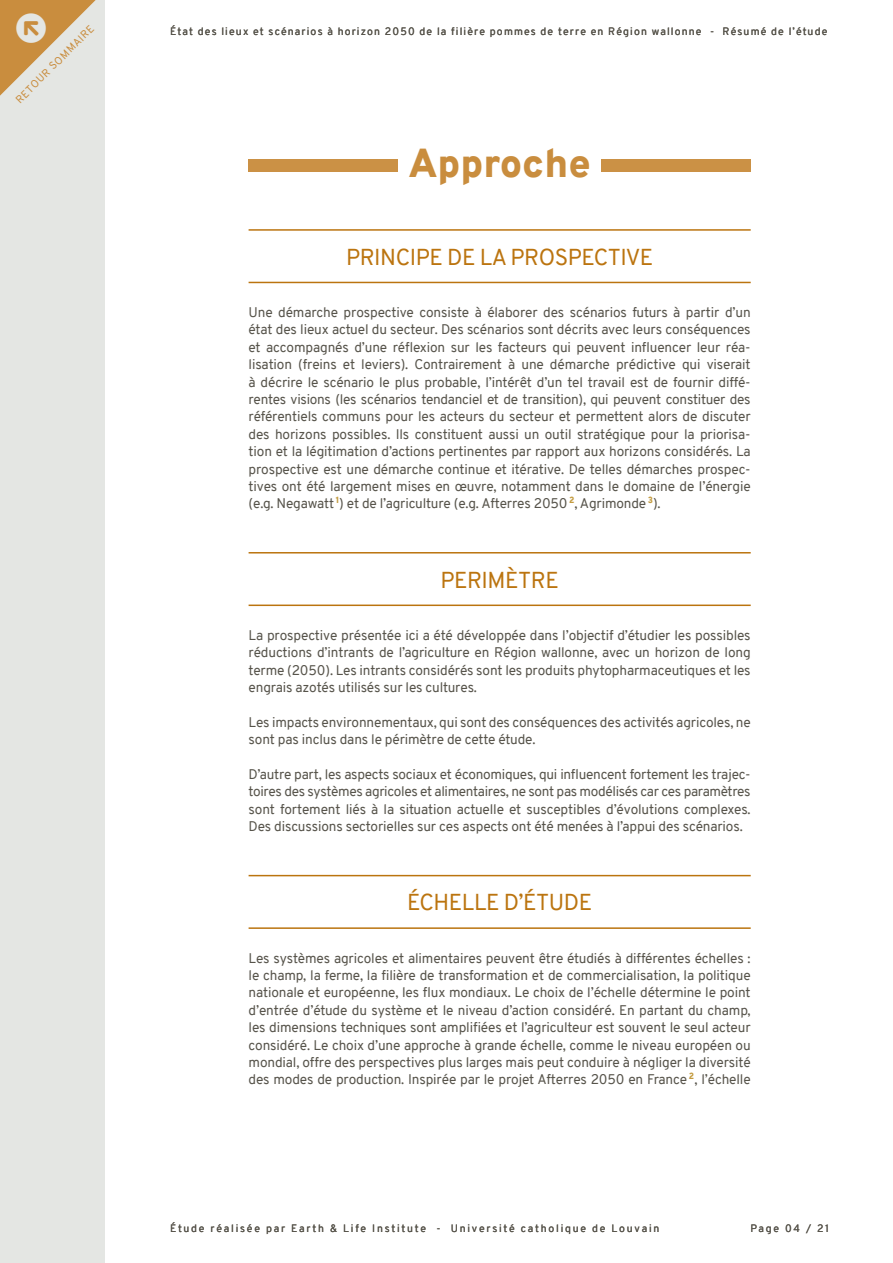
<style>
.page{position:relative;width:893px;height:1263px;background:#fff}
.page>*{position:absolute;margin:0;border:0;box-sizing:border-box;transform-origin:0 0}
.Entrée_de_chapitre{font:900 39.45px "Overpass";color:#c98d3e}
.TITRE{font:22.5px "Overpass";letter-spacing:-.02em;color:#bb740f}
.t1{font:13.65px/17.4px "Overpass";letter-spacing:-.01em;color:#57544b;text-align:justify}
.t2{font:10.5px "Overpass";letter-spacing:.11em;color:#57544b}
.t3{font:10.5px "Overpass";letter-spacing:.17em;color:#57544b}
.t4{font:10.5px "Overpass";color:#c98d3e}
</style>
<div class="page">
<div style="left:0;top:0;width:104px;height:1263px;background:#e4e6e3"></div>
<hr style="left:249px;top:229px;width:502px;height:2px;background:#bb740f">
<hr style="left:249px;top:282px;width:502px;height:1px;background:#bb740f">
<hr style="left:249px;top:552px;width:502px;height:1px;background:#bb740f">
<hr style="left:249px;top:604px;width:502px;height:2px;background:#bb740f">
<hr style="left:249px;top:875px;width:502px;height:1px;background:#bb740f">
<hr style="left:249px;top:927px;width:502px;height:2px;background:#bb740f">
<div style="left:249px;top:159px;width:149px;height:12px;background:#cb9145"></div>
<div style="left:601px;top:159px;width:150px;height:12px;background:#cb9145"></div>
<svg style="left:0;top:0;width:96px;height:96px"></svg>
<p class="t4" style="left:12px;top:96px;width:107px;rotate:-45deg">RETOUR SOMMAIRE</p>
<p class="t2" style="left:170px;top:24px;width:659px">État des lieux et scénarios à horizon 2050 de la filière pommes de terre en Région wallonne - Résumé de l’étude</p>
<p class="Entrée_de_chapitre" style="left:408px;top:135px;width:184px">Approche</p>
<p class="TITRE" style="left:346px;top:241px;width:309px">PRINCIPE DE LA PROSPECTIVE</p>
<p class="t1" style="left:249px;top:304px;width:504px">Une démarche prospective consiste à élaborer des scénarios futurs à partir d’un état des lieux actuel du secteur. Des scénarios sont décrits avec leurs conséquences et accompagnés d’une réflexion sur les facteurs qui peuvent influencer leur réa&shy;lisation (freins et leviers). Contrairement à une démarche prédictive qui viserait à décrire le scénario le plus probable, l’intérêt d’un tel travail est de fournir diffé&shy;rentes visions (les scénarios tendanciel et de transition), qui peuvent constituer des référentiels communs pour les acteurs du secteur et permettent alors de discuter des horizons possibles. Ils constituent aussi un outil stratégique pour la priorisa&shy;tion et la légitimation d’actions pertinentes par rapport aux horizons considérés. La prospective est une démarche continue et itérative. De telles démarches prospec&shy;tives ont été largement mises en œuvre, notamment dans le domaine de l’énergie (e.g. Negawatt <sup>1</sup>) et de l’agriculture (e.g. Afterres 2050 <sup>2</sup>, Agrimonde <sup>3</sup>).</p>
<p class="TITRE" style="left:440px;top:564px;width:120px">PERIMÈTRE</p>
<p class="t1" style="left:249px;top:626px;width:504px">La prospective présentée ici a été développée dans l’objectif d’étudier les possibles réductions d’intrants de l’agriculture en Région wallonne, avec un horizon de long terme (2050). Les intrants considérés sont les produits phytopharmaceutiques et les engrais azotés utilisés sur les cultures.</p>
<p class="t1" style="left:249px;top:713px;width:504px">Les impacts environnementaux, qui sont des conséquences des activités agricoles, ne sont pas inclus dans le périmètre de cette étude.</p>
<p class="t1" style="left:249px;top:766px;width:504px">D’autre part, les aspects sociaux et économiques, qui influencent fortement les trajec&shy;toires des systèmes agricoles et alimentaires, ne sont pas modélisés car ces paramètres sont fortement liés à la situation actuelle et susceptibles d’évolutions complexes.<br>Des discussions sectorielles sur ces aspects ont été menées à l’appui des scénarios.</p>
<p class="TITRE" style="left:407px;top:886px;width:187px">ÉCHELLE D’ÉTUDE</p>
<p class="t1" style="left:249px;top:949px;width:504px">Les systèmes agricoles et alimentaires peuvent être étudiés à différentes échelles : le champ, la ferme, la filière de transformation et de commercialisation, la politique nationale et européenne, les flux mondiaux. Le choix de l’échelle détermine le point d’entrée d’étude du système et le niveau d’action considéré. En partant du champ, les dimensions techniques sont amplifiées et l’agriculteur est souvent le seul acteur considéré. Le choix d’une approche à grande échelle, comme le niveau européen ou mondial, offre des perspectives plus larges mais peut conduire à négliger la diversité des modes de production. Inspirée par le projet Afterres 2050 en France <sup>2</sup>, l’échelle</p>
<p class="t3" style="left:170px;top:1220px;width:491px">Étude réalisée par Earth &amp; Life Institute - Université catholique de Louvain</p>
<p class="t2" style="left:750px;top:1220px;width:80px">Page 04 / 21</p>
</div>
